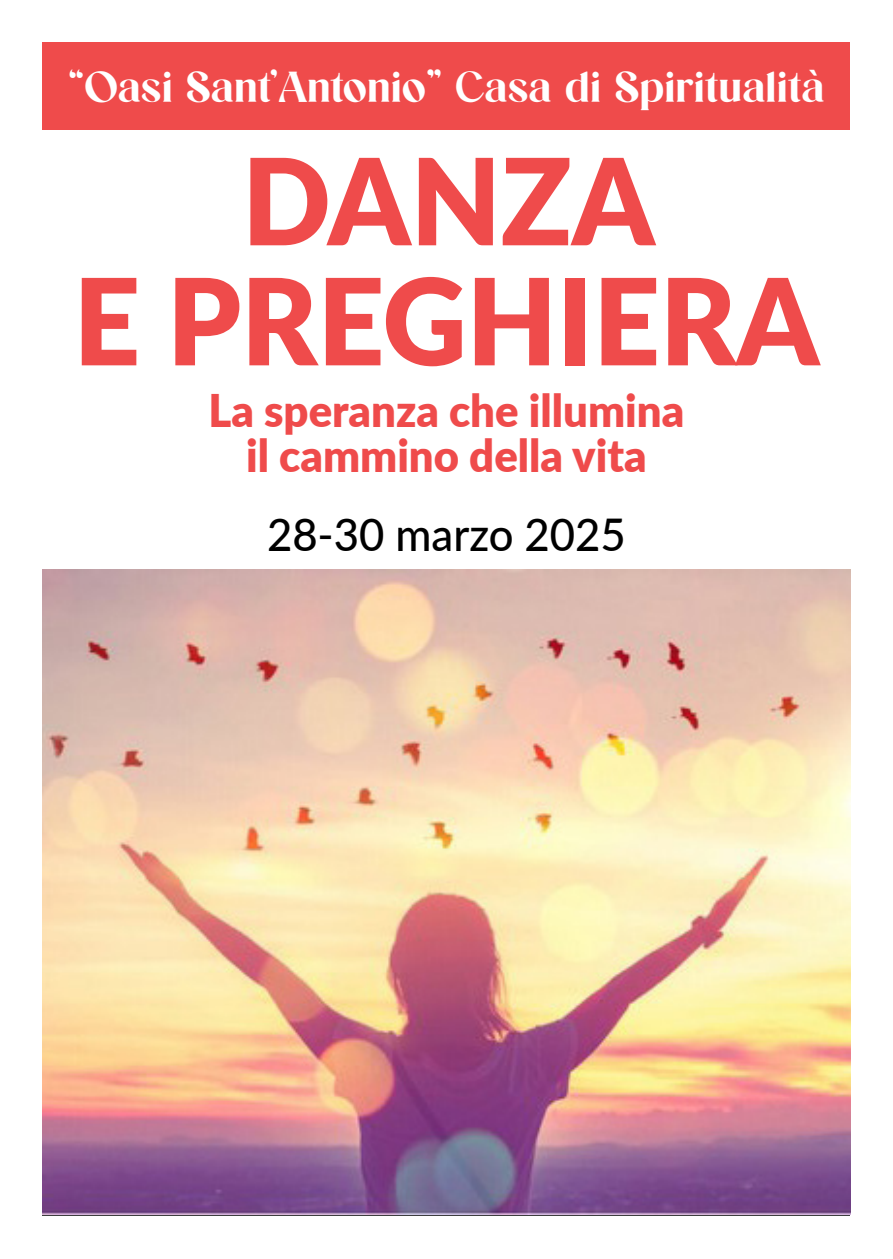
<style>
.page{position:relative;width:893px;height:1259px;background:#fff}
.page>*{position:absolute;margin:0;border:0;box-sizing:border-box;transform-origin:0 0}
.t1{font:900 120px "Lato";color:#ef4b4b}
.Text_Area_White{font:48px "Meditative";color:#fff}
.t2{font:900 45px "Lato";color:#ef4b4b}
.t3{font:500 45px "Lato";color:#000}
</style>
<div class="page">
<img style="left:43px;top:570px;width:807px;height:644px">
<div style="left:43px;top:43px;width:807px;height:87px;background:#ef4b4b"></div>
<p class="Text_Area_White" style="left:68px;top:62px;width:758px">“Oasi Sant’Antonio” Casa di Spiritualità</p>
<p class="t1" style="left:242px;top:111px;width:414px">DANZA</p>
<p class="t1" style="left:74px;top:231px;width:747px">E PREGHIERA</p>
<p class="t2" style="left:209px;top:377px;width:477px">La speranza che illumina</p>
<p class="t2" style="left:246px;top:422px;width:402px">il cammino della vita</p>
<p class="t3" style="left:267px;top:502px;width:360px">28-30 marzo 2025</p>
</div>
